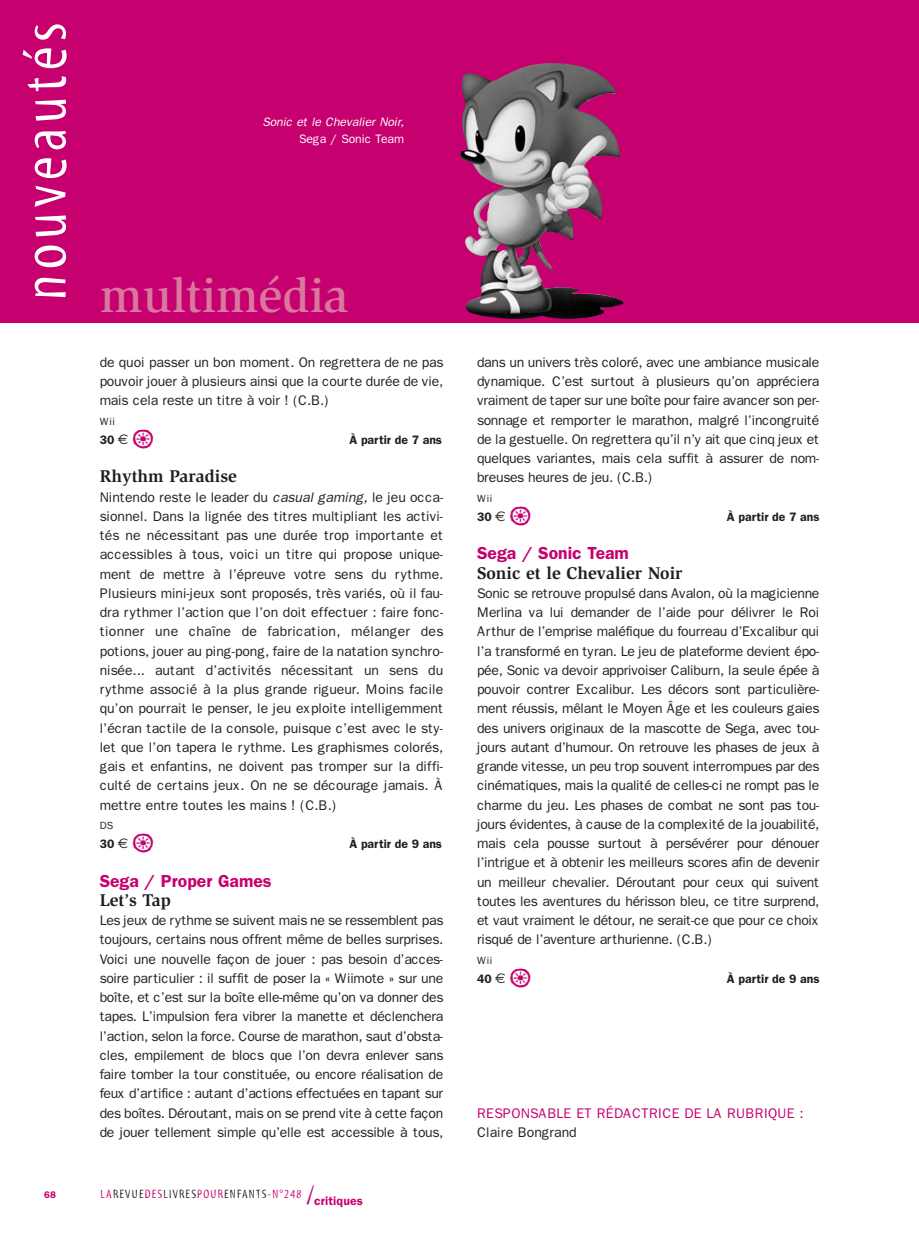
<style>
.page{position:relative;width:919px;height:1241px;background:#fff}
.page>*{position:absolute;margin:0;border:0;box-sizing:border-box;transform-origin:0 0}
.t1{font:63px "Myriad Tilt";letter-spacing:.08em;color:#fff}
.t2{font:500 49px "Slimbach";color:#d9789e}
.t3{font:35px "Ale Signs White LL";color:#c6006f}
.t4{font:700 17.5px "Slimbach";color:#231f20}
.t5{font:600 17.5px "Franklin Gothic";color:#c6006f}
.t6{font:14px/19.2px "Franklin Gothic";letter-spacing:-.025em;color:#231f20;text-align:justify}
.t7{font:14px "Franklin Gothic";color:#c6006f}
.t8{font:14px "Franklin Gothic";letter-spacing:-.005em;color:#231f20}
.t9{font:600 12.25px "Franklin Gothic";color:#231f20}
.t10{font:12.25px "Myriad Tilt";letter-spacing:.1em;color:#231f20}
.t11{font:italic 12.25px "Franklin Gothic";color:#fff}
.t12{font:12.25px "Franklin Gothic";letter-spacing:-.005em;color:#fff}
.t13{font:10.5px "Franklin Gothic";letter-spacing:.03em;color:#231f20}
.t14{font:600 9.62px "Franklin Gothic";color:#c6006f}
.s1{font-family:"Euro Sans";font-weight:400;font-size:14px}
.s2{font-style:italic}
.s3{color:#c6006f}
.s4{font-size:26.25px;color:#c6006f}
.s5{font-family:"Franklin Gothic";font-weight:600;color:#c6006f}
</style>
<div class="page">
<div style="left:0;top:0;width:919px;height:323px;background:#c6006f"></div>
<img style="left:460px;top:63px;width:163px;height:256px">
<h1 class="t1" style="left:22px;top:301px;width:280px;rotate:-90deg">nouveautés</h1>
<p class="t14" style="left:44px;top:1191px;width:13px">68</p>
<p class="t11" style="left:262px;top:117px;width:145px">Sonic et le Chevalier Noir,</p>
<p class="t12" style="left:299px;top:135px;width:107px">Sega / Sonic Team</p>
<h2 class="t2" style="left:100px;top:276px;width:250px">multimédia</h2>
<p class="t6" style="left:100px;top:354px;width:345px">de quoi passer un bon moment. On regrettera de ne pas pouvoir jouer à plusieurs ainsi que la courte durée de vie, mais cela reste un titre à voir ! (C.B.)</p>
<p class="t13" style="left:100px;top:417px;width:17px">Wii</p>
<p class="t9" style="left:100px;top:436px;width:30px">30 <span class="s1">€</span></p>
<h3 class="t3" style="left:132px;top:416px;width:24px">o</h3>
<p class="t9" style="left:349px;top:436px;width:94px">À partir de 7 ans</p>
<p class="t4" style="left:100px;top:470px;width:139px">Rhythm Paradise</p>
<p class="t6" style="left:100px;top:488px;width:345px">Nintendo reste le leader du <span class="s2">casual gaming,</span> le jeu occa&shy;sionnel. Dans la lignée des titres multipliant les activi&shy;tés ne nécessitant pas une durée trop importante et accessibles à tous, voici un titre qui propose unique&shy;ment de mettre à l’épreuve votre sens du rythme.<br>Plusieurs mini-jeux sont proposés, très variés, où il fau&shy;dra rythmer l’action que l’on doit effectuer : faire fonc&shy;tionner une chaîne de fabrication, mélanger des potions, jouer au ping-pong, faire de la natation synchro&shy;nisée... autant d’activités nécessitant un sens du rythme associé à la plus grande rigueur. Moins facile qu’on pourrait le penser, le jeu exploite intelligemment l’écran tactile de la console, puisque c’est avec le sty&shy;let que l’on tapera le rythme. Les graphismes colorés, gais et enfantins, ne doivent pas tromper sur la diffi&shy;culté de certains jeux. On ne se décourage jamais. À mettre entre toutes les mains ! (C.B.)</p>
<p class="t13" style="left:100px;top:822px;width:15px">DS</p>
<p class="t9" style="left:100px;top:840px;width:30px">30 <span class="s1">€</span></p>
<h3 class="t3" style="left:132px;top:820px;width:24px">o</h3>
<p class="t9" style="left:349px;top:840px;width:94px">À partir de 9 ans</p>
<p class="t5" style="left:100px;top:875px;width:173px">Sega / Proper Games</p>
<p class="t4" style="left:100px;top:893px;width:73px">Let’s Tap</p>
<p class="t6" style="left:100px;top:912px;width:345px">Les jeux de rythme se suivent mais ne se ressemblent pas toujours, certains nous offrent même de belles surprises.<br>Voici une nouvelle façon de jouer : pas besoin d’acces&shy;soire particulier : il suffit de poser la « Wiimote » sur une boîte, et c’est sur la boîte elle-même qu’on va donner des tapes. L’impulsion fera vibrer la manette et déclenchera l’action, selon la force. Course de marathon, saut d’obsta&shy;cles, empilement de blocs que l’on devra enlever sans faire tomber la tour constituée, ou encore réalisation de feux d’artifice : autant d’actions effectuées en tapant sur des boîtes. Déroutant, mais on se prend vite à cette façon de jouer tellement simple qu’elle est accessible à tous,</p>
<p class="t10" style="left:101px;top:1189px;width:264px"><span class="s3">LA</span>REVUE<span class="s3">DES</span>LIVRES<span class="s3">POUR</span>ENFANTS<span class="s3">-N°248</span> <span class="s4">/</span><span class="s5">critiques</span></p>
<p class="t6" style="left:477px;top:354px;width:344px">dans un univers très coloré, avec une ambiance musicale dynamique. C’est surtout à plusieurs qu’on appréciera vraiment de taper sur une boîte pour faire avancer son per&shy;sonnage et remporter le marathon, malgré l’incongruité de la gestuelle. On regrettera qu’il n’y ait que cinq jeux et quelques variantes, mais cela suffit à assurer de nom&shy;breuses heures de jeu. (C.B.)</p>
<p class="t13" style="left:477px;top:494px;width:17px">Wii</p>
<p class="t9" style="left:477px;top:513px;width:30px">30 <span class="s1">€</span></p>
<h3 class="t3" style="left:509px;top:493px;width:24px">o</h3>
<p class="t9" style="left:727px;top:513px;width:94px">À partir de 7 ans</p>
<p class="t5" style="left:477px;top:547px;width:153px">Sega / Sonic Team</p>
<p class="t4" style="left:477px;top:566px;width:207px">Sonic et le Chevalier Noir</p>
<p class="t6" style="left:477px;top:585px;width:344px">Sonic se retrouve propulsé dans Avalon, où la magicienne Merlina va lui demander de l’aide pour délivrer le Roi Arthur de l’emprise maléfique du fourreau d’Excalibur qui l’a transformé en tyran. Le jeu de plateforme devient épo&shy;pée, Sonic va devoir apprivoiser Caliburn, la seule épée à pouvoir contrer Excalibur. Les décors sont particulière&shy;ment réussis, mêlant le Moyen Âge et les couleurs gaies des univers originaux de la mascotte de Sega, avec tou&shy;jours autant d’humour. On retrouve les phases de jeux à grande vitesse, un peu trop souvent interrompues par des cinématiques, mais la qualité de celles-ci ne rompt pas le charme du jeu. Les phases de combat ne sont pas tou&shy;jours évidentes, à cause de la complexité de la jouabilité, mais cela pousse surtout à persévérer pour dénouer l’intrigue et à obtenir les meilleurs scores afin de devenir un meilleur chevalier. Déroutant pour ceux qui suivent toutes les aventures du hérisson bleu, ce titre surprend, et vaut vraiment le détour, ne serait-ce que pour ce choix risqué de l’aventure arthurienne. (C.B.)</p>
<p class="t13" style="left:477px;top:956px;width:17px">Wii</p>
<p class="t9" style="left:477px;top:975px;width:30px">40 <span class="s1">€</span></p>
<h3 class="t3" style="left:509px;top:955px;width:24px">o</h3>
<p class="t9" style="left:727px;top:975px;width:94px">À partir de 9 ans</p>
<p class="t7" style="left:477px;top:1108px;width:328px">RESPONSABLE ET RÉDACTRICE DE LA RUBRIQUE :</p>
<p class="t8" style="left:477px;top:1127px;width:101px">Claire Bongrand</p>
</div>
